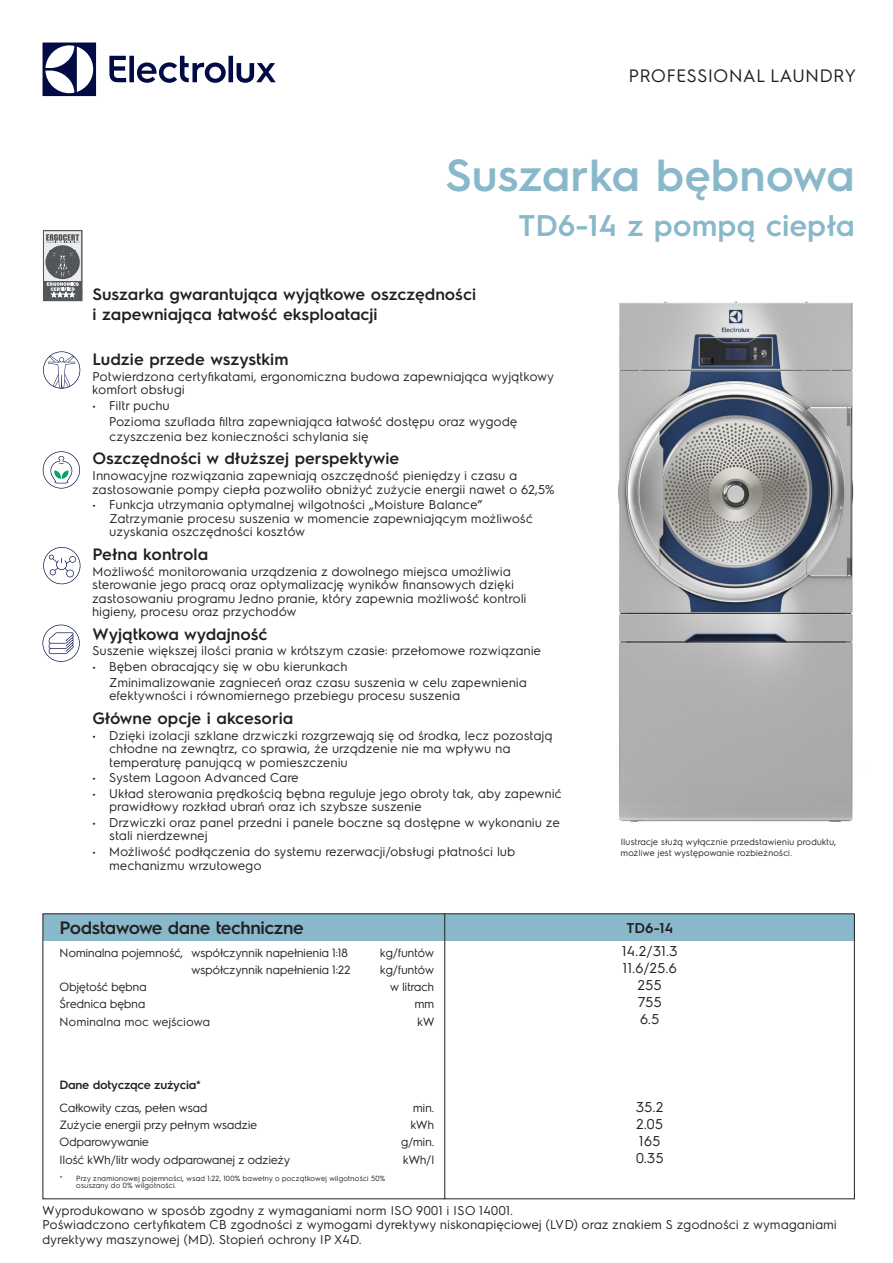
<style>
.page{position:relative;width:893px;height:1263px;background:#fff}
.page>*{position:absolute;margin:0;border:0;box-sizing:border-box;transform-origin:0 0}
.t1{font:600 45px "Electrolux Sans";color:#89b8ca}
.t2{font:600 30px "Electrolux Sans";color:#89b8ca}
.t3{font:600 18px "Electrolux Sans";letter-spacing:-.025em;color:#231f20}
.t4{font:18px "Electrolux Sans";color:#231f20}
.t5{font:600 16.5px/19.8px "Electrolux Sans";color:#231f20}
.t6{font:14.25px/17.1px "Electrolux Sans";color:#231f20}
.t7{font:600 14.25px "Electrolux Sans";color:#231f20}
.t8{font:12.75px/13.5px "Electrolux Sans";color:#231f20}
.t9{font:12px "Electrolux Sans";letter-spacing:-.025em;color:#231f20}
.t10{font:12px "Electrolux Sans";color:#231f20}
.t11{font:600 12px "Electrolux Sans";letter-spacing:-.025em;color:#231f20}
.t12{font:9px/10.8px "Electrolux Sans";color:#231f20}
.t13{font:7.5px/7.5px "Electrolux Sans";color:#231f20}
</style>
<div class="page">
<svg style="left:43px;top:43px;width:53px;height:53px"></svg>
<svg style="left:109px;top:56px;width:167px;height:27px"></svg>
<div style="left:43px;top:914px;width:811px;height:26px;background:#89b8ca"></div>
<hr style="left:444px;top:913px;width:1px;height:286px;background:#231f20">
<svg style="left:43px;top:230px;width:39px;height:71px;background:#8c8e91"></svg>
<img style="left:618px;top:301px;width:236px;height:521px">
<svg style="left:43px;top:625px;width:37px;height:37px"></svg>
<svg style="left:43px;top:351px;width:37px;height:38px"></svg>
<svg style="left:43px;top:547px;width:37px;height:37px"></svg>
<svg style="left:43px;top:451px;width:37px;height:37px"></svg>
<h3 class="t4" style="left:629px;top:63px;width:229px">PROFESSIONAL LAUNDRY</h3>
<p class="t1" style="left:445px;top:143px;width:411px">Suszarka bębnowa</p>
<p class="t2" style="left:519px;top:204px;width:338px">TD6-14 z pompą ciepła</p>
<p class="t5" style="left:92px;top:283px;width:385px">Suszarka gwarantująca wyjątkowe oszczędności i zapewniająca łatwość eksploatacji</p>
<p class="t5" style="left:92px;top:349px;width:198px">Ludzie przede wszystkim</p>
<p class="t8" style="left:92px;top:369px;width:463px">Potwierdzona certyfikatami, ergonomiczna budowa zapewniająca wyjątkowy komfort obsługi</p>
<p class="t8" style="left:92px;top:398px;width:79px">• Filtr puchu</p>
<p class="t8" style="left:109px;top:413px;width:410px;line-height:15px">Pozioma szuflada filtra zapewniająca łatwość dostępu oraz wygodę czyszczenia bez konieczności schylania się</p>
<p class="t5" style="left:92px;top:448px;width:308px">Oszczędności w dłuższej perspektywie</p>
<p class="t8" style="left:92px;top:468px;width:464px">Innowacyjne rozwiązania zapewniają oszczędność pieniędzy i czasu a zastosowanie pompy ciepła pozwoliło obniżyć zużycie energii nawet o 62,5%</p>
<p class="t8" style="left:110px;top:497px;width:425px;text-indent:-17px">• Funkcja utrzymania optymalnej wilgotności „Moisture Balance”<br>Zatrzymanie procesu suszenia w momencie zapewniającym możliwość uzyskania oszczędności kosztów</p>
<p class="t5" style="left:92px;top:543px;width:117px">Pełna kontrola</p>
<p class="t8" style="left:92px;top:563px;width:436px">Możliwość monitorowania urządzenia z dowolnego miejsca umożliwia sterowanie jego pracą oraz optymalizację wyników finansowych dzięki zastosowaniu programu Jedno pranie, który zapewnia możliwość kontroli higieny, procesu oraz przychodów</p>
<p class="t5" style="left:92px;top:623px;width:176px">Wyjątkowa wydajność</p>
<p class="t8" style="left:92px;top:643px;width:450px">Suszenie większej ilości prania w krótszym czasie: przełomowe rozwiązanie</p>
<p class="t8" style="left:92px;top:659px;width:257px">• Bęben obracający się w obu kierunkach</p>
<p class="t8" style="left:109px;top:675px;width:420px">Zminimalizowanie zagnieceń oraz czasu suszenia w celu zapewnienia efektywności i równomiernego przebiegu procesu suszenia</p>
<p class="t5" style="left:92px;top:707px;width:202px">Główne opcje i akcesoria</p>
<p class="t8" style="left:110px;top:727px;width:445px;text-indent:-17px">• Dzięki izolacji szklane drzwiczki rozgrzewają się od środka, lecz pozostają chłodne na zewnątrz, co sprawia, że urządzenie nie ma wpływu na temperaturę panującą w pomieszczeniu</p>
<p class="t8" style="left:92px;top:770px;width:208px">• System Lagoon Advanced Care</p>
<p class="t8" style="left:110px;top:786px;width:454px;text-indent:-17px">• Układ sterowania prędkością bębna reguluje jego obroty tak, aby zapewnić prawidłowy rozkład ubrań oraz ich szybsze suszenie</p>
<p class="t8" style="left:110px;top:815px;width:452px;text-indent:-17px">• Drzwiczki oraz panel przedni i panele boczne są dostępne w wykonaniu ze stali nierdzewnej</p>
<p class="t8" style="left:110px;top:844px;width:407px;text-indent:-17px">• Możliwość podłączenia do systemu rezerwacji/obsługi płatności lub mechanizmu wrzutowego</p>
<p class="t3" style="left:60px;top:915px;width:246px">Podstawowe dane techniczne</p>
<p class="t9" style="left:60px;top:944px;width:291px">Nominalna pojemność, współczynnik napełnienia 1:18</p>
<p class="t9" style="left:380px;top:944px;width:56px">kg/funtów</p>
<p class="t9" style="left:192px;top:961px;width:161px">współczynnik napełnienia 1:22</p>
<p class="t9" style="left:380px;top:961px;width:56px">kg/funtów</p>
<p class="t9" style="left:60px;top:979px;width:89px">Objętość bębna</p>
<p class="t9" style="left:390px;top:979px;width:46px">w litrach</p>
<p class="t9" style="left:60px;top:996px;width:88px">Średnica bębna</p>
<p class="t9" style="left:415px;top:996px;width:21px">mm</p>
<p class="t10" style="left:60px;top:1013px;width:152px">Nominalna moc wejściowa</p>
<p class="t9" style="left:417px;top:1013px;width:19px">kW</p>
<p class="t11" style="left:60px;top:1076px;width:143px">Dane dotyczące zużycia*</p>
<p class="t9" style="left:60px;top:1099px;width:150px">Całkowity czas, pełen wsad</p>
<p class="t9" style="left:413px;top:1099px;width:23px">min.</p>
<p class="t9" style="left:60px;top:1117px;width:199px">Zużycie energii przy pełnym wsadzie</p>
<p class="t9" style="left:411px;top:1117px;width:25px">kWh</p>
<p class="t9" style="left:60px;top:1134px;width:91px">Odparowywanie</p>
<p class="t9" style="left:401px;top:1134px;width:35px">g/min.</p>
<p class="t9" style="left:60px;top:1151px;width:232px">Ilość kWh/litr wody odparowanej z odzieży</p>
<p class="t9" style="left:403px;top:1151px;width:33px">kWh/l</p>
<p class="t12" style="left:621px;top:835px;width:217px">Ilustracje służą wyłącznie przedstawieniu produktu, możliwe jest występowanie rozbieżności.</p>
<p class="t7" style="left:627px;top:917px;width:48px">TD6-14</p>
<p class="t6" style="left:622px;top:941px;width:57px">14.2/31.3<br>11.6/25.6</p>
<p class="t6" style="left:638px;top:976px;width:26px">255</p>
<p class="t6" style="left:638px;top:993px;width:26px">755<br>6.5</p>
<p class="t6" style="left:636px;top:1097px;width:29px">35.2<br>2.05<br>165<br>0.35</p>
<p class="t13" style="left:76px;top:1173px;width:311px;text-indent:-17px">* Przy znamionowej pojemności, wsad 1:22, 100% bawełny o początkowej wilgotności 50% osuszany do 0% wilgotności.</p>
<p class="t8" style="left:43px;top:1203px;width:472px">Wyprodukowano w sposób zgodny z wymaganiami norm ISO 9001 i ISO 14001.</p>
<p class="t8" style="left:43px;top:1217px;width:796px;line-height:14.2px">Poświadczono certyfikatem CB zgodności z wymogami dyrektywy niskonapięciowej (LVD) oraz znakiem S zgodności z wymaganiami dyrektywy maszynowej (MD). Stopień ochrony IP X4D.</p>
</div>
